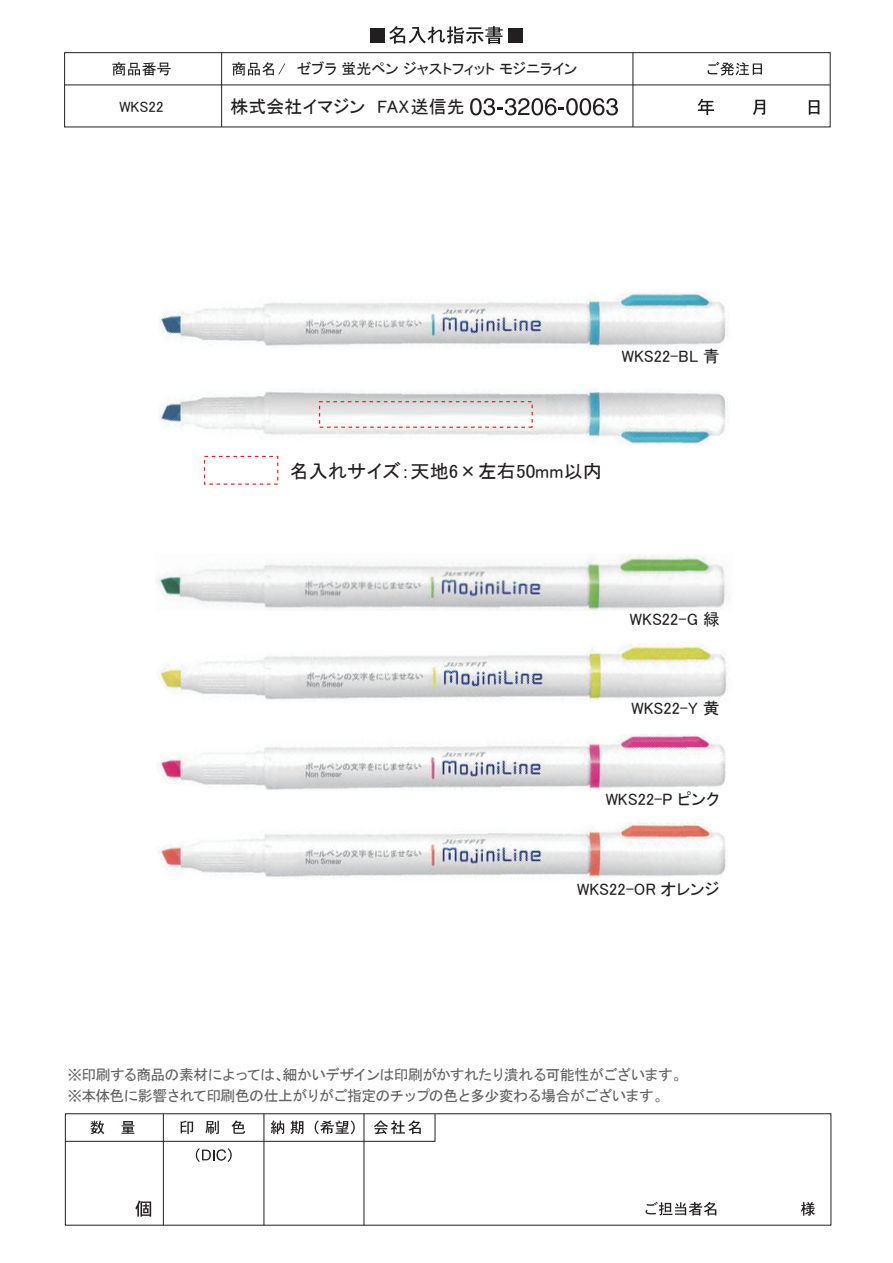
<style>
.page{position:relative;width:893px;height:1263px;background:#fff}
.page>*{position:absolute;margin:0;border:0;box-sizing:border-box;transform-origin:0 0}
.t1{font:19.2px "MS P Gothic";color:#231f20}
.t2{font:18px "MS P Gothic";color:#231f20}
.t3{font:16.5px "MS P Gothic";color:#231f20}
.t4{font:15px "MS P Gothic";color:#231f20}
.t5{font:14.85px/21.3px "MS Gothic";letter-spacing:-.055em;color:#616164}
</style>
<div class="page">
<hr style="left:264px;top:1114px;width:1px;height:111px;background:#231f20">
<hr style="left:163px;top:1114px;width:1px;height:111px;background:#231f20">
<hr style="left:364px;top:1114px;width:1px;height:111px;background:#231f20">
<svg style="left:65px;top:1113px;width:371px;height:29px"></svg>
<svg style="left:196px;top:1148px;width:36px;height:14px"></svg>
<svg style="left:135px;top:1200px;width:16px;height:16px"></svg>
<svg style="left:645px;top:1201px;width:71px;height:14px"></svg>
<svg style="left:801px;top:1202px;width:14px;height:14px"></svg>
<div style="left:64px;top:52px;width:766px;height:75px;border:1px solid #231f20"></div>
<svg style="left:698px;top:99px;width:16px;height:16px"></svg>
<svg style="left:753px;top:100px;width:12px;height:15px"></svg>
<svg style="left:809px;top:100px;width:10px;height:15px"></svg>
<hr style="left:221px;top:53px;width:1px;height:74px;background:#231f20">
<div style="left:370px;top:28px;width:15px;height:14px;background:#231f20"></div>
<svg style="left:389px;top:26px;width:114px;height:18px"></svg>
<div style="left:508px;top:28px;width:15px;height:14px;background:#231f20"></div>
<svg style="left:470px;top:98px;width:148px;height:17px"></svg>
<hr style="left:633px;top:53px;width:1px;height:74px;background:#231f20">
<hr style="left:64px;top:85px;width:766px;height:1px;background:#231f20">
<svg style="left:112px;top:62px;width:59px;height:14px"></svg>
<svg style="left:232px;top:62px;width:53px;height:14px"></svg>
<svg style="left:708px;top:62px;width:54px;height:14px"></svg>
<img style="left:160px;top:292px;width:568px;height:56px">
<img style="left:157px;top:555px;width:572px;height:55px">
<img style="left:158px;top:643px;width:570px;height:60px">
<img style="left:157px;top:734px;width:569px;height:57px">
<img style="left:158px;top:822px;width:570px;height:59px">
<img style="left:160px;top:389px;width:568px;height:57px">
<img style="left:277px;top:399px;width:269px;height:30px">
<div style="left:319px;top:401px;width:214px;height:27px;border:1px dashed #ee1d23"></div>
<p class="t4" style="left:119px;top:99px;width:46px">WKS22</p>
<p class="t4" style="left:297px;top:61px;width:282px">ゼブラ 蛍光ペン ジャストフィット モジニライン</p>
<p class="t2" style="left:230px;top:98px;width:236px">株式会社イマジン FAX送信先</p>
<p class="t3" style="left:622px;top:348px;width:99px">WKS22-BL 青</p>
<p class="t1" style="left:290px;top:462px;width:314px">名入れサイズ：天地6×左右50mm以内</p>
<p class="t3" style="left:630px;top:611px;width:91px">WKS22-G 緑</p>
<p class="t3" style="left:631px;top:700px;width:90px">WKS22-Y 黄</p>
<p class="t3" style="left:606px;top:791px;width:115px">WKS22-P ピンク</p>
<p class="t3" style="left:577px;top:881px;width:144px">WKS22-OR オレンジ</p>
<p class="t5" style="left:68px;top:1064px;width:622px">※印刷する商品の素材によっては、細かいデザインは印刷がかすれたり潰れる可能性がございます。※本体色に影響されて印刷色の仕上がりがご指定のチップの色と多少変わる場合がございます。</p>
</div>
